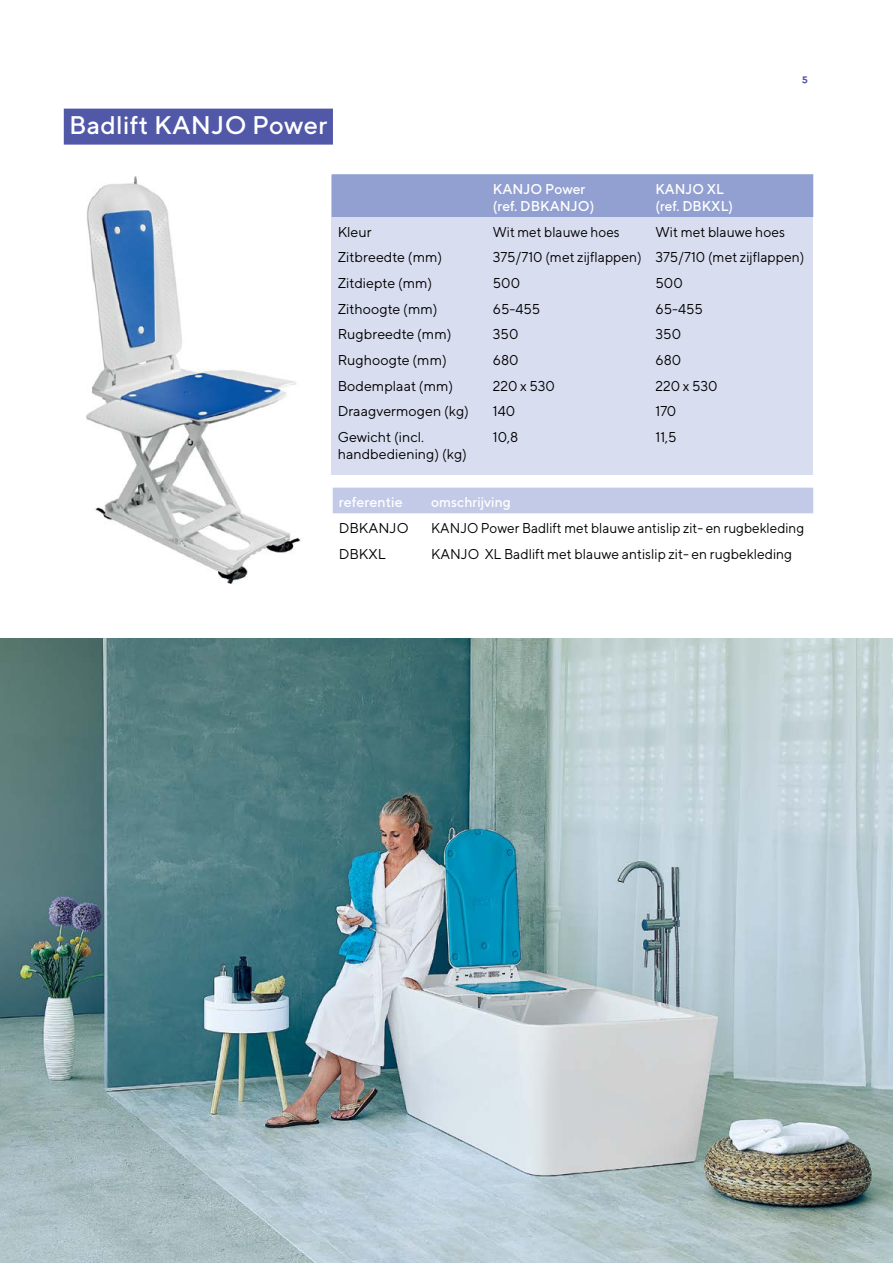
<style>
.page{position:relative;width:893px;height:1263px;background:#fff}
.page>*{position:absolute;margin:0;border:0;box-sizing:border-box;transform-origin:0 0}
.t1{font:500 25.5px "TT Norms";letter-spacing:.01em;color:#fff}
.t2{font:14.25px/17.1px "TT Norms";color:#000}
.t3{font:14.25px "TT Norms";color:#000;scale:.95 1}
.t4{font:500 14.25px/17.1px "TT Norms";color:#fff}
.t5{font:500 14.25px/17.1px "TT Norms";color:#fff;scale:.95 1}
.t6{font:700 10.5px "Cera Basic";color:#5158a7}
</style>
<div class="page">
<div style="left:64px;top:109px;width:269px;height:36px;background:#5158a7"></div>
<div style="left:332px;top:175px;width:481px;height:300px;background:#d9ddf0"></div>
<div style="left:332px;top:174px;width:481px;height:43px;background:#92a0d1"></div>
<div style="left:333px;top:488px;width:480px;height:25px;background:#c3cae7"></div>
<img style="left:86px;top:176px;width:215px;height:408px">
<img style="left:0;top:639px;width:893px;height:624px">
<h1 class="t1" style="left:69px;top:109px;width:260px">Badlift KANJO Power</h1>
<p class="t6" style="left:802px;top:72px;width:7px">5</p>
<p class="t4" style="left:493px;top:180px;width:103px">KANJO Power (ref. DBKANJO)</p>
<p class="t5" style="left:655px;top:180px;width:83px">KANJO XL (ref. DBKXL)</p>
<p class="t2" style="left:338px;top:223px;width:36px">Kleur</p>
<p class="t3" style="left:493px;top:223px;width:135px">Wit met blauwe hoes</p>
<p class="t2" style="left:655px;top:223px;width:131px">Wit met blauwe hoes</p>
<p class="t2" style="left:338px;top:248px;width:106px">Zitbreedte (mm)</p>
<p class="t2" style="left:493px;top:248px;width:313px">375/710 (met zijflappen) 375/710 (met zijflappen)</p>
<p class="t2" style="left:338px;top:274px;width:96px">Zitdiepte (mm)</p>
<p class="t2" style="left:493px;top:274px;width:29px">500</p>
<p class="t2" style="left:655px;top:274px;width:29px">500</p>
<p class="t2" style="left:338px;top:300px;width:101px">Zithoogte (mm)</p>
<p class="t2" style="left:493px;top:300px;width:49px">65-455</p>
<p class="t2" style="left:655px;top:300px;width:49px">65-455</p>
<p class="t2" style="left:338px;top:326px;width:115px">Rugbreedte (mm)</p>
<p class="t2" style="left:493px;top:326px;width:27px">350</p>
<p class="t2" style="left:655px;top:326px;width:27px">350</p>
<p class="t2" style="left:338px;top:351px;width:111px">Rughoogte (mm)</p>
<p class="t2" style="left:493px;top:351px;width:27px">680</p>
<p class="t2" style="left:655px;top:351px;width:27px">680</p>
<p class="t2" style="left:338px;top:377px;width:117px">Bodemplaat (mm)</p>
<p class="t2" style="left:493px;top:377px;width:64px">220 x 530</p>
<p class="t2" style="left:655px;top:377px;width:64px">220 x 530</p>
<p class="t2" style="left:338px;top:403px;width:133px">Draagvermogen (kg)</p>
<p class="t2" style="left:493px;top:403px;width:24px">140</p>
<p class="t2" style="left:655px;top:403px;width:22px">170</p>
<p class="t2" style="left:338px;top:428px;width:131px">Gewicht (incl. handbediening) (kg)</p>
<p class="t2" style="left:493px;top:428px;width:27px">10,8</p>
<p class="t2" style="left:655px;top:428px;width:23px">11,5</p>
<p class="t4" style="left:339px;top:493px;width:65px">referentie</p>
<p class="t4" style="left:431px;top:493px;width:81px">omschrijving</p>
<p class="t2" style="left:339px;top:519px;width:71px">DBKANJO</p>
<p class="t3" style="left:431px;top:519px;width:394px">KANJO Power Badlift met blauwe antislip zit- en rugbekleding</p>
<p class="t2" style="left:339px;top:545px;width:49px">DBKXL</p>
<p class="t2" style="left:431px;top:545px;width:363px">KANJO XL Badlift met blauwe antislip zit- en rugbekleding</p>
</div>
